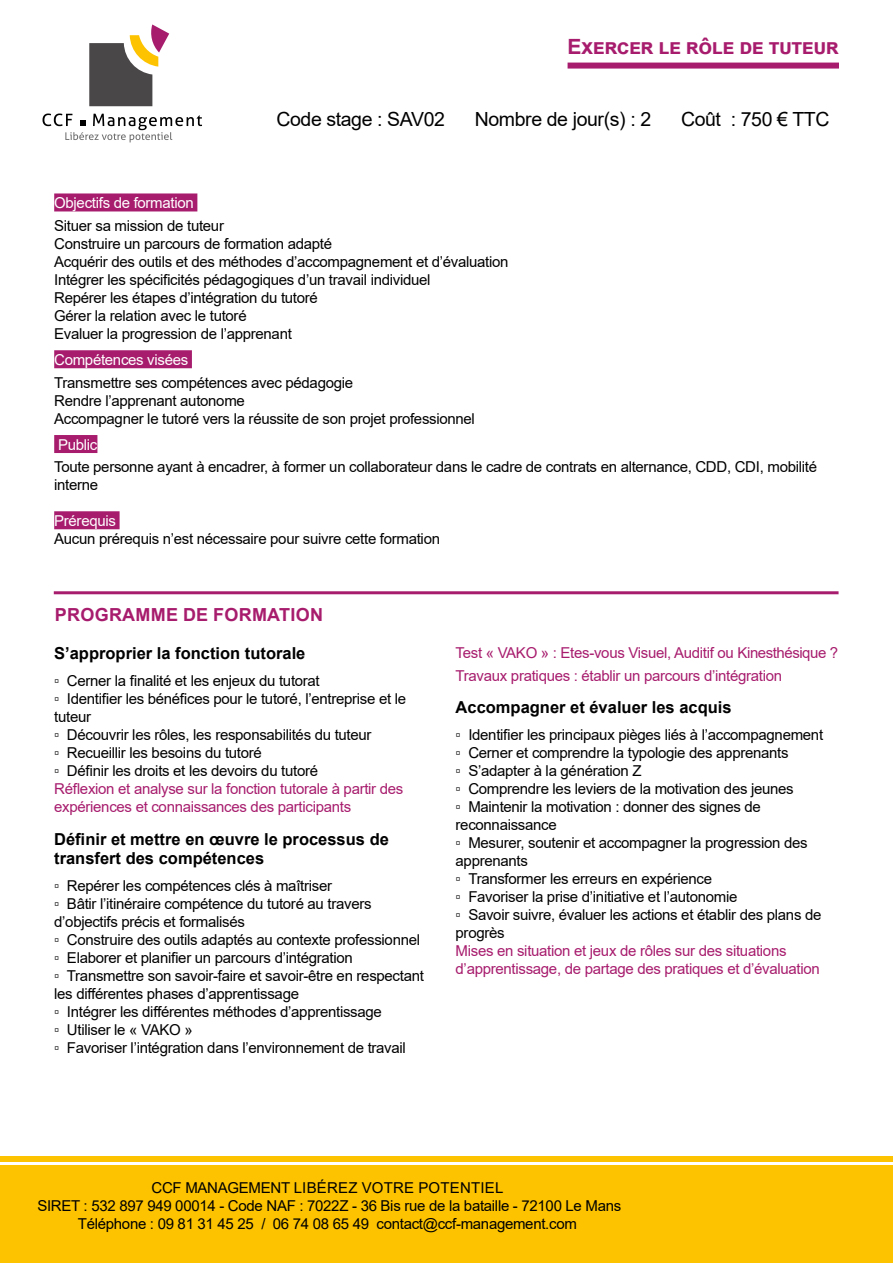
<style>
.page{position:relative;width:893px;height:1263px;background:#fff}
.page>*{position:absolute;margin:0;border:0;box-sizing:border-box;transform-origin:0 0}
.t1{font:700 21px "Arial";letter-spacing:-.02em;color:#a71c6d}
.t2{font:19.5px "Arial";letter-spacing:-.02em;color:#000}
.t3{font:700 18px "Arial";letter-spacing:.015em;color:#a71c6d}
.t4{font:700 16.5px/19.8px "Arial";color:#000}
.t5{font:15px/18px "Arial";letter-spacing:-.02em;color:#000}
.t6{font:15px/18px "Arial";letter-spacing:-.02em;color:#a71c6d}
.t7{font:15px "Arial";letter-spacing:-.02em;color:#fff}
</style>
<div class="page">
<div style="left:568px;top:63px;width:271px;height:6px;background:#a71c6d"></div>
<svg style="left:89px;top:24px;width:80px;height:82px"></svg>
<svg style="left:43px;top:114px;width:159px;height:28px"></svg>
<div style="left:0;top:1157px;width:893px;height:106px;background:#fdc300"></div>
<hr style="left:0;top:1162px;width:893px;height:2px;background:#fff">
<div style="left:54px;top:193px;width:143px;height:18px;background:#a71c6d"></div>
<div style="left:54px;top:350px;width:138px;height:18px;background:#a71c6d"></div>
<div style="left:54px;top:435px;width:43px;height:18px;background:#a71c6d"></div>
<div style="left:54px;top:511px;width:66px;height:18px;background:#a71c6d"></div>
<hr style="left:54px;top:591px;width:784px;height:3px;background:#a71c6d">
<h1 class="t1" style="left:568px;top:31px;width:268px">Exercer le rôle de tuteur</h1>
<h2 class="t2" style="left:276px;top:106px;width:170px">Code stage : SAV02</h2>
<h2 class="t2" style="left:475px;top:106px;width:178px">Nombre de jour(s) : 2</h2>
<h2 class="t2" style="left:681px;top:106px;width:150px">Coût : 750 € TTC</h2>
<p class="t7" style="left:54px;top:193px;width:141px">Objectifs de formation</p>
<p class="t5" style="left:54px;top:216px;width:456px">Situer sa mission de tuteur<br>Construire un parcours de formation adapté<br>Acquérir des outils et des méthodes d’accompagnement et d’évaluation Intégrer les spécificités pédagogiques d’un travail individuel<br>Repérer les étapes d’intégration du tutoré<br>Gérer la relation avec le tutoré<br>Evaluer la progression de l’apprenant</p>
<p class="t7" style="left:54px;top:350px;width:136px">Compétences visées</p>
<p class="t5" style="left:54px;top:373px;width:422px">Transmettre ses compétences avec pédagogie<br>Rendre l’apprenant autonome<br>Accompagner le tutoré vers la réussite de son projet professionnel</p>
<p class="t7" style="left:58px;top:434px;width:41px">Public</p>
<p class="t5" style="left:54px;top:458px;width:764px">Toute personne ayant à encadrer, à former un collaborateur dans le cadre de contrats en alternance, CDD, CDI, mobilité interne</p>
<p class="t7" style="left:54px;top:511px;width:63px">Prérequis</p>
<p class="t5" style="left:54px;top:530px;width:387px">Aucun prérequis n’est nécessaire pour suivre cette formation</p>
<p class="t3" style="left:55px;top:602px;width:270px">PROGRAMME DE FORMATION</p>
<p class="t4" style="left:54px;top:644px;width:253px">S’approprier la fonction tutorale</p>
<p class="t5" style="left:54px;top:672px;width:353px">▫ Cerner la finalité et les enjeux du tutorat<br>▫ Identifier les bénéfices pour le tutoré, l’entreprise et le tuteur<br>▫ Découvrir les rôles, les responsabilités du tuteur<br>▫ Recueillir les besoins du tutoré<br>▫ Définir les droits et les devoirs du tutoré</p>
<p class="t6" style="left:54px;top:780px;width:351px">Réflexion et analyse sur la fonction tutorale à partir des expériences et connaissances des participants</p>
<p class="t4" style="left:54px;top:829px;width:336px">Définir et mettre en œuvre le processus de transfert des compétences</p>
<p class="t5" style="left:54px;top:876px;width:371px">▫ Repérer les compétences clés à maîtriser<br>▫ Bâtir l’itinéraire compétence du tutoré au travers d’objectifs précis et formalisés<br>▫ Construire des outils adaptés au contexte professionnel ▫ Elaborer et planifier un parcours d’intégration<br>▫ Transmettre son savoir-faire et savoir-être en respectant les différentes phases d’apprentissage<br>▫ Intégrer les différentes méthodes d’apprentissage<br>▫ Utiliser le « VAKO »<br>▫ Favoriser l’intégration dans l’environnement de travail</p>
<p class="t6" style="left:456px;top:642px;width:384px;line-height:22.2px">Test « VAKO » : Etes-vous Visuel, Auditif ou Kinesthésique ?<br>Travaux pratiques : établir un parcours d’intégration</p>
<p class="t4" style="left:456px;top:698px;width:278px">Accompagner et évaluer les acquis</p>
<p class="t5" style="left:456px;top:725px;width:369px">▫ Identifier les principaux pièges liés à l’accompagnement ▫ Cerner et comprendre la typologie des apprenants<br>▫ S’adapter à la génération Z<br>▫ Comprendre les leviers de la motivation des jeunes<br>▫ Maintenir la motivation : donner des signes de reconnaissance<br>▫ Mesurer, soutenir et accompagner la progression des apprenants<br>▫ Transformer les erreurs en expérience<br>▫ Favoriser la prise d’initiative et l’autonomie<br>▫ Savoir suivre, évaluer les actions et établir des plans de progrès</p>
<p class="t6" style="left:456px;top:941px;width:366px">Mises en situation et jeux de rôles sur des situations d’apprentissage, de partage des pratiques et d’évaluation</p>
<p class="t5" style="left:37px;top:1179px;width:585px;text-align:center">CCF MANAGEMENT LIBÉREZ VOTRE POTENTIEL<br>SIRET : 532 897 949 00014 - Code NAF : 7022Z - 36 Bis rue de la bataille - 72100 Le Mans<br>Téléphone : 09 81 31 45 25 / 06 74 08 65 49 contact@ccf-management.com</p>
</div>
